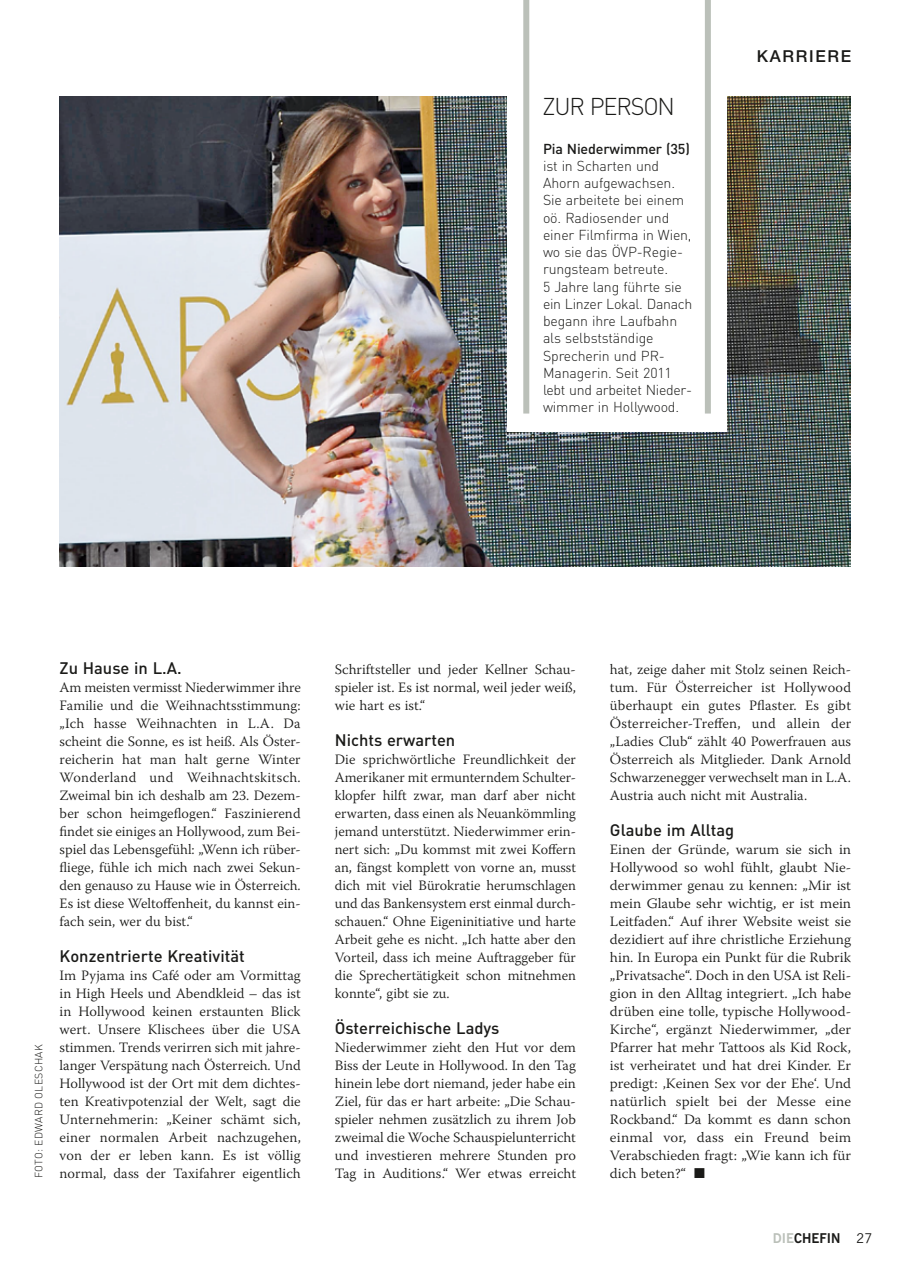
<style>
.page{position:relative;width:915px;height:1263px;background:#fff}
.page>*{position:absolute;margin:0;border:0;box-sizing:border-box;transform-origin:0 0}
.t1{font:24px "DIN Light";letter-spacing:-.05em;color:#1a1a18}
.t2{font:16.5px "DIN Medium";color:#1a1a18}
.t3{font:500 16.5px "Helvetica Neue LT Pro";letter-spacing:.1em;color:#1a1a18}
.t4{font:300 14.25px/18px "Warnock Pro";color:#1a1a18;text-align:justify}
.t5{font:300 14.25px/18px "Warnock Pro";color:#1a1a18;text-align:justify;scale:1.05 1}
.t6{font:14.25px/17.2px "DIN Light";letter-spacing:-.01em;color:#1a1a18}
.t7{font:14.25px "DIN Medium";letter-spacing:-.01em;color:#1a1a18}
.t8{font:700 13.5px "News Gothic BT";color:#1a1a18}
.t9{font:10.5px "DIN Light";letter-spacing:.02em;color:#1a1a18}
.s1{color:#bbc0b9}
.s2{font-weight:400}
</style>
<div class="page">
<img style="left:60px;top:97px;width:789px;height:469px">
<div style="left:507px;top:69px;width:219px;height:363px;background:#fff"></div>
<div style="left:523px;top:0;width:6px;height:414px;background:#bbc0b9"></div>
<div style="left:704px;top:0;width:6px;height:414px;background:#bbc0b9"></div>
<h1 class="t1" style="left:542px;top:92px;width:134px">ZUR PERSON</h1>
<p class="t7" style="left:543px;top:139px;width:148px">Pia Niederwimmer (35)</p>
<p class="t6" style="left:543px;top:157px;width:151px">ist in Scharten und<br>Ahorn aufgewachsen.<br>Sie arbeitete bei einem oö. Radiosender und einer Filmfirma in Wien, wo sie das ÖVP-Regie&shy;rungsteam betreute.<br>5 Jahre lang führte sie ein Linzer Lokal. Danach begann ihre Laufbahn als selbstständige<br>Sprecherin und PR-<br>Managerin. Seit 2011 lebt und arbeitet Nieder&shy;wimmer in Hollywood.</p>
<p class="t3" style="left:756px;top:46px;width:96px">KARRIERE</p>
<p class="t9" style="left:32px;top:1178px;width:135px;rotate:-90deg">FOTO: EDWARD OLESCHAK</p>
<p class="t2" style="left:60px;top:658px;width:124px">Zu Hause in L.A.</p>
<p class="t4" style="left:60px;top:678px;width:242px">Am meisten vermisst Niederwimmer ihre Familie und die Weihnachtsstimmung: „Ich hasse Weihnachten in L.A. Da scheint die Sonne, es ist heiß. Als Öster&shy;reicherin hat man halt gerne Winter Wonderland und Weihnachtskitsch.<br>Zweimal bin ich deshalb am 23. Dezem&shy;ber schon heimgeflogen.“ Faszinierend findet sie einiges an Hollywood, zum Bei&shy;spiel das Lebensgefühl: „Wenn ich rüber&shy;fliege, fühle ich mich nach zwei Sekun&shy;den genauso zu Hause wie in Österreich.<br>Es ist diese Weltoffenheit, du kannst ein&shy;fach sein, wer du bist.“</p>
<p class="t2" style="left:60px;top:946px;width:187px">Konzentrierte Kreativität</p>
<p class="t4" style="left:60px;top:966px;width:243px">Im Pyjama ins Café oder am Vormittag in High Heels und Abendkleid – das ist in Hollywood keinen erstaunten Blick wert. Unsere Klischees über die USA stimmen. Trends verirren sich mit jahre&shy;langer Verspätung nach Österreich. Und Hollywood ist der Ort mit dem dichtes&shy;ten Kreativpotenzial der Welt, sagt die Unternehmerin: „Keiner schämt sich, einer normalen Arbeit nachzugehen, von der er leben kann. Es ist völlig normal, dass der Taxifahrer eigentlich</p>
<p class="t4" style="left:334px;top:660px;width:242px">Schriftsteller und jeder Kellner Schau&shy;spieler ist. Es ist normal, weil jeder weiß, wie hart es ist.“</p>
<p class="t2" style="left:334px;top:730px;width:122px">Nichts erwarten</p>
<p class="t4" style="left:334px;top:750px;width:242px">Die sprichwörtliche Freundlichkeit der Amerikaner mit ermunterndem Schulter&shy;klopfer hilft zwar, man darf aber nicht erwarten, dass einen als Neuankömmling jemand unterstützt. Niederwimmer erin&shy;nert sich: „Du kommst mit zwei Koffern an, fängst komplett von vorne an, musst dich mit viel Bürokratie herumschlagen und das Bankensystem erst einmal durch&shy;schauen.“ Ohne Eigeninitiative und harte Arbeit gehe es nicht. „Ich hatte aber den Vorteil, dass ich meine Auftraggeber für die Sprechertätigkeit schon mitnehmen konnte“, gibt sie zu.</p>
<p class="t2" style="left:334px;top:1018px;width:166px">Österreichische Ladys</p>
<p class="t4" style="left:334px;top:1038px;width:243px">Niederwimmer zieht den Hut vor dem Biss der Leute in Hollywood. In den Tag hinein lebe dort niemand, jeder habe ein Ziel, für das er hart arbeite: „Die Schau&shy;spieler nehmen zusätzlich zu ihrem Job zweimal die Woche Schauspielunterricht und investieren mehrere Stunden pro Tag in Auditions.“ Wer etwas erreicht</p>
<p class="t4" style="left:609px;top:660px;width:243px">hat, zeige daher mit Stolz seinen Reich&shy;tum. Für Österreicher ist Hollywood überhaupt ein gutes Pflaster. Es gibt Österreicher-Treffen, und allein der „Ladies Club“ zählt 40 Powerfrauen aus Österreich als Mitglieder. Dank Arnold Schwarzenegger verwechselt man in L.A.<br>Austria auch nicht mit Australia.</p>
<p class="t2" style="left:609px;top:820px;width:126px">Glaube im Alltag</p>
<p class="t5" style="left:609px;top:840px;width:231px">Einen der Gründe, warum sie sich in Hollywood so wohl fühlt, glaubt Nie&shy;derwimmer genau zu kennen: „Mir ist mein Glaube sehr wichtig, er ist mein Leitfaden.“ Auf ihrer Website weist sie dezidiert auf ihre christliche Erziehung hin. In Europa ein Punkt für die Rubrik „Privatsache“. Doch in den USA ist Reli&shy;gion in den Alltag integriert. „Ich habe drüben eine tolle, typische Hollywood-Kirche“, ergänzt Niederwimmer, „der Pfarrer hat mehr Tattoos als Kid Rock, ist verheiratet und hat drei Kinder. Er predigt: ‚Keinen Sex vor der Ehe‘. Und natürlich spielt bei der Messe eine Rockband.“ Da kommt es dann schon einmal vor, dass ein Freund beim Verabschieden fragt: „Wie kann ich für dich beten?“ ■</p>
<p class="t8" style="left:772px;top:1230px;width:101px"><span class="s1">DIE</span>CHEFIN <span class="s2">27</span></p>
</div>
